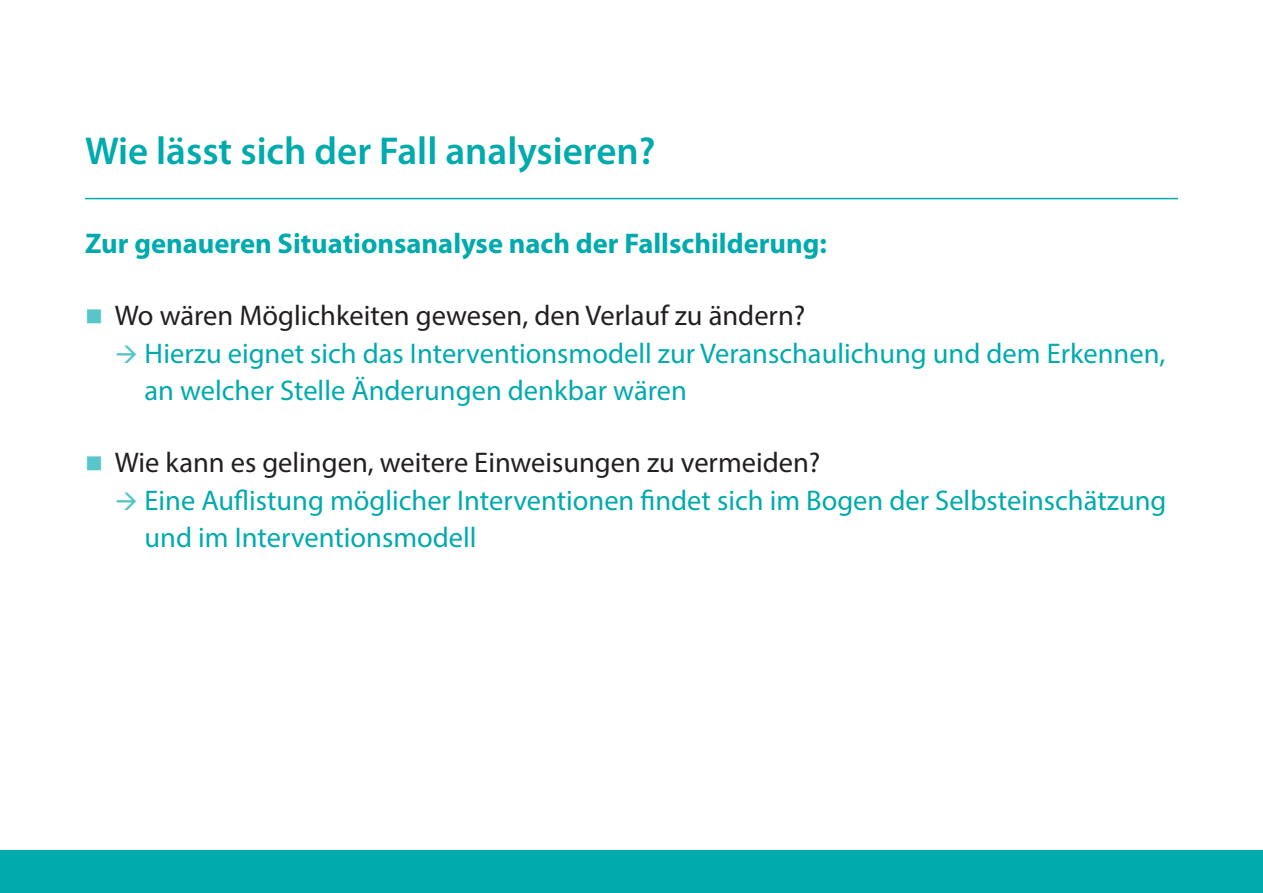
<style>
.page{position:relative;width:1263px;height:893px;background:#fff}
.page>*{position:absolute;margin:0;border:0;box-sizing:border-box;transform-origin:0 0}
.t1{font:600 39px "Myriad Pro";color:#00aaad}
.t2{font:28.5px/37.5px "Myriad Pro";color:#00aaad}
.t3{font:700 28.5px "Myriad Pro";color:#00aaad}
.s1{color:#58c5c8}
.s2{color:#231f20}
</style>
<div class="page">
<div style="left:0;top:850px;width:1263px;height:43px;background:#00aaad"></div>
<hr style="left:85px;top:198px;width:1093px;height:1px;background:#00aaad">
<h1 class="t1" style="left:85px;top:126px;width:572px">Wie lässt sich der Fall analysieren?</h1>
<p class="t3" style="left:85px;top:225px;width:743px">Zur genaueren Situationsanalyse nach der Fallschilderung:</p>
<p class="t2" style="left:145px;top:296px;width:1022px;text-indent:-60px"><span class="s1">■</span> <span class="s2">Wo wären Möglichkeiten gewesen, den Verlauf zu ändern?<br></span>Hierzu eignet sich das Interventionsmodell zur Veranschaulichung und dem Erkennen, an welcher Stelle Änderungen denkbar wären</p>
<p class="t2" style="left:145px;top:443px;width:1023px;text-indent:-60px"><span class="s1">■</span> <span class="s2">Wie kann es gelingen, weitere Einweisungen zu vermeiden?<br></span>Eine Auflistung möglicher Interventionen findet sich im Bogen der Selbsteinschätzung und im Interventionsmodell</p>
</div>
